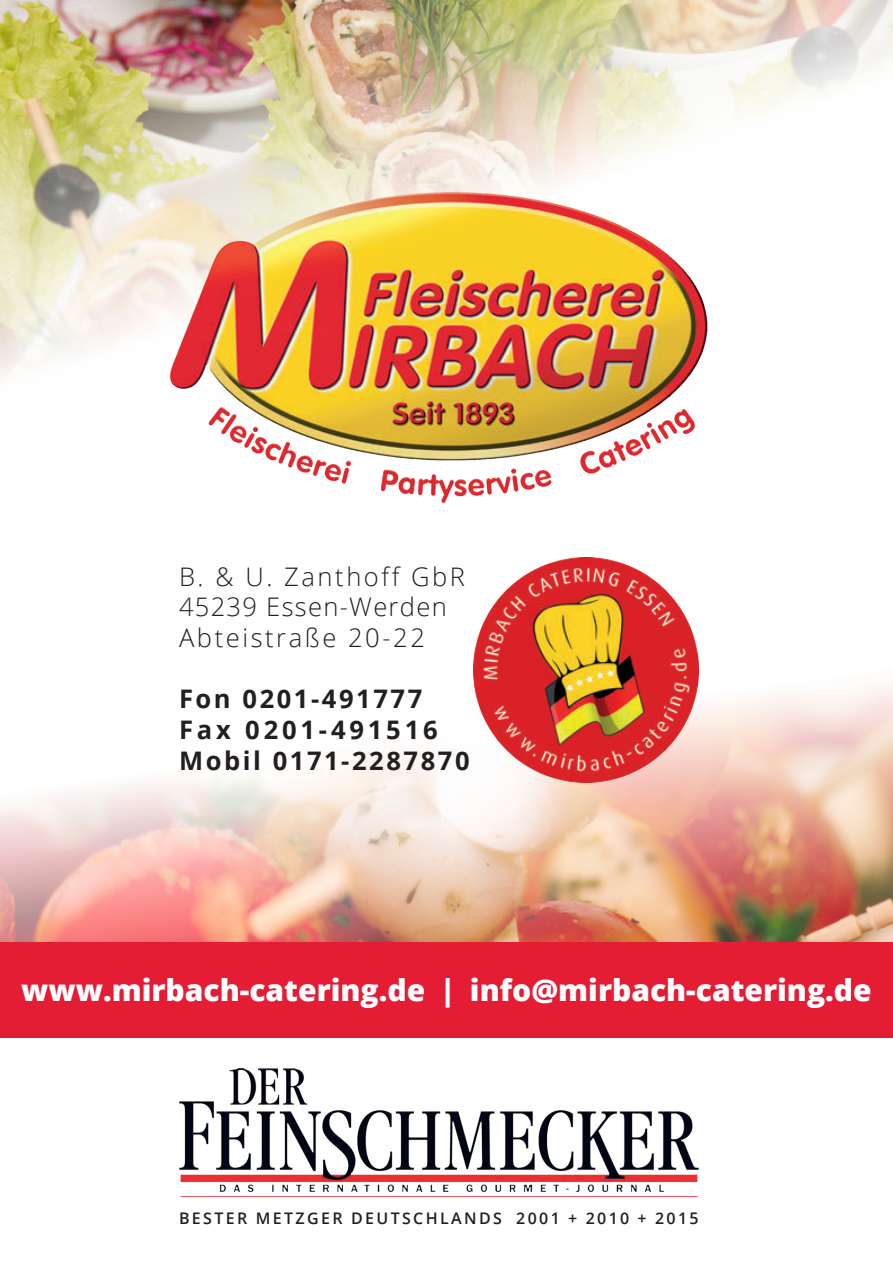
<style>
.page{position:relative;width:893px;height:1263px;background:#fff}
.page>*{position:absolute;margin:0;border:0;box-sizing:border-box;transform-origin:0 0}
.Wissenswertes_und_Le{font:800 30px "Open Sans";color:#fff}
.Wissenswertes_und_Le-2{font:300 25.5px "Open Sans";letter-spacing:.1em;color:#231f20}
.Wissenswertes_und_Le-3{font:700 25.5px "Open Sans";letter-spacing:.1em;color:#231f20}
.Wissenswertes_und_Le-4{font:300 25.5px "Open Sans";letter-spacing:.05em;color:#231f20}
.Wissenswertes_und_Le-5{font:700 25.5px "Open Sans";letter-spacing:.15em;color:#231f20}
.t1{font:600 16.05px "Open Sans";letter-spacing:.15em;color:#231f20}
</style>
<div class="page">
<img style="left:0;top:656px;width:893px;height:286px">
<div style="left:0;top:942px;width:893px;height:95px;background:#e41d35"></div>
<img style="left:0;top:0;width:893px;height:378px">
<img style="left:167px;top:189px;width:544px;height:313px">
<img style="left:179px;top:1068px;width:520px;height:125px">
<img style="left:474px;top:557px;width:225px;height:225px">
<p class="Wissenswertes_und_Le-2" style="left:179px;top:559px;width:288px">B. &amp; U. Zanthoff GbR</p>
<p class="Wissenswertes_und_Le-4" style="left:179px;top:590px;width:269px">45239 Essen-Werden</p>
<p class="Wissenswertes_und_Le-2" style="left:179px;top:620px;width:247px">Abteistraße 20-22</p>
<p class="Wissenswertes_und_Le-3" style="left:179px;top:681px;width:245px">Fon 0201-491777</p>
<p class="Wissenswertes_und_Le-5" style="left:179px;top:712px;width:260px">Fax 0201-491516</p>
<p class="Wissenswertes_und_Le-3" style="left:179px;top:742px;width:292px">Mobil 0171-2287870</p>
<p class="Wissenswertes_und_Le" style="left:21px;top:967px;width:852px">www.mirbach-catering.de | info@mirbach-catering.de</p>
<p class="t1" style="left:179px;top:1207px;width:521px">BESTER METZGER DEUTSCHLANDS 2001 + 2010 + 2015</p>
</div>
